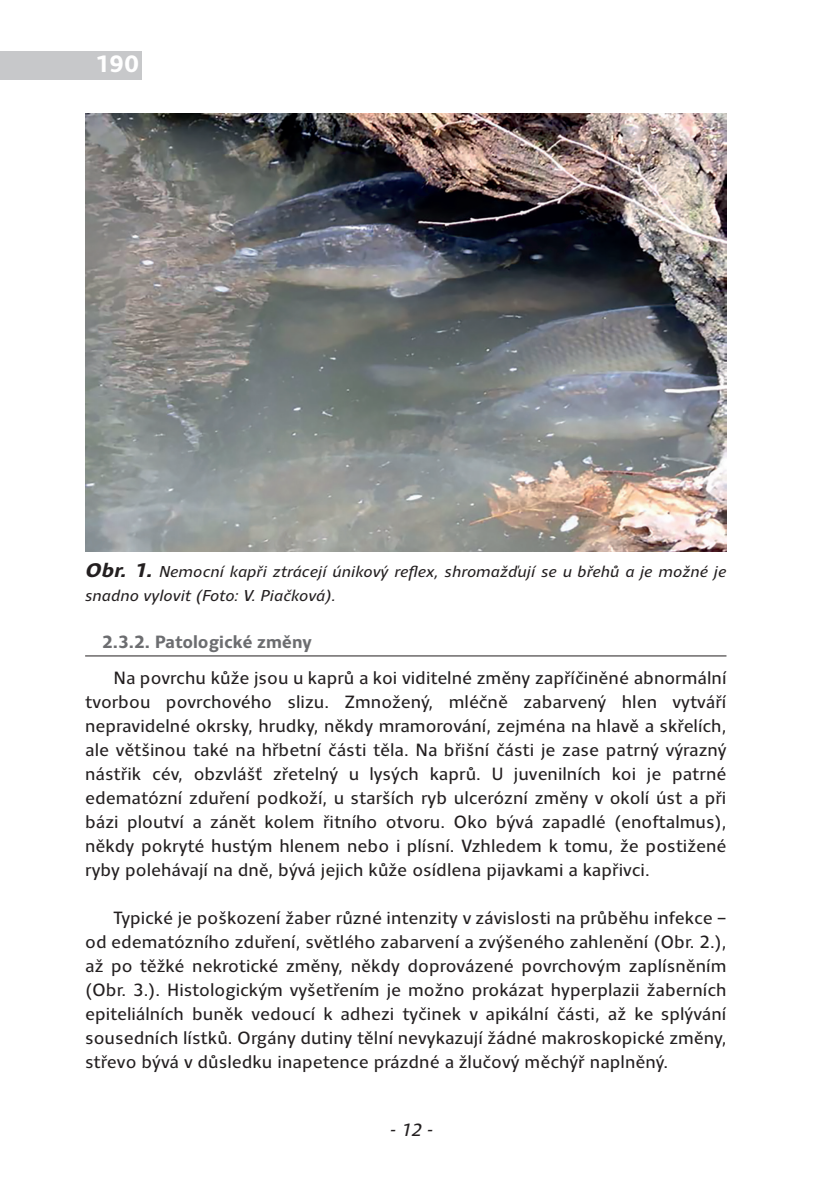
<style>
.page{position:relative;width:840px;height:1191px;background:#fff}
.page>*{position:absolute;margin:0;border:0;box-sizing:border-box;transform-origin:0 0}
.t1{font:700 24px "Clara Sans";color:#fff}
.t2{font:18px/24px "Clara Sans";color:#231f20;text-align:justify}
.t3{font:700 18px "Clara Sans";color:#6c6d70}
.t4{font:italic 18px "Clara Sans";color:#231f20}
.t5{font:italic 16px/24px "Clara Sans";color:#231f20}
.s1{font-weight:700;font-size:20px}
</style>
<div class="page">
<div style="left:0;top:51px;width:142px;height:28px;background:#c7c8ca"></div>
<hr style="left:85px;top:655px;width:641px;height:1px;background:#231f20">
<img style="left:85px;top:113px;width:641px;height:438px">
<h1 class="t1" style="left:95px;top:51px;width:46px">190</h1>
<p class="t5" style="left:85px;top:559px;width:642px"><span class="s1">Obr. 1.</span> Nemocní kapři ztrácejí únikový reflex, shromažďují se u břehů a je možné je snadno vylovit (Foto: V. Piačková).</p>
<p class="t3" style="left:102px;top:632px;width:211px">2.3.2. Patologické změny</p>
<p class="t2" style="left:85px;top:666px;width:642px;text-indent:28px">Na povrchu kůže jsou u kaprů a koi viditelné změny zapříčiněné abnormální tvorbou povrchového slizu. Zmnožený, mléčně zabarvený hlen vytváří nepravidelné okrsky, hrudky, někdy mramorování, zejména na hlavě a skřelích, ale většinou také na hřbetní části těla. Na břišní části je zase patrný výrazný nástřik cév, obzvlášť zřetelný u lysých kaprů. U juvenilních koi je patrné edematózní zduření podkoží, u starších ryb ulcerózní změny v okolí úst a při bázi ploutví a zánět kolem řitního otvoru. Oko bývá zapadlé (enoftalmus), někdy pokryté hustým hlenem nebo i plísní. Vzhledem k tomu, že postižené ryby polehávají na dně, bývá jejich kůže osídlena pijavkami a kapřivci.</p>
<p class="t2" style="left:85px;top:906px;width:642px;text-indent:28px">Typické je poškození žaber různé intenzity v závislosti na průběhu infekce – od edematózního zduření, světlého zabarvení a zvýšeného zahlenění (Obr. 2.), až po těžké nekrotické změny, někdy doprovázené povrchovým zaplísněním (Obr. 3.). Histologickým vyšetřením je možno prokázat hyperplazii žaberních epiteliálních buněk vedoucí k adhezi tyčinek v apikální části, až ke splývání sousedních lístků. Orgány dutiny tělní nevykazují žádné makroskopické změny, střevo bývá v důsledku inapetence prázdné a žlučový měchýř naplněný.</p>
<p class="t4" style="left:390px;top:1120px;width:44px">- 12 -</p>
</div>
